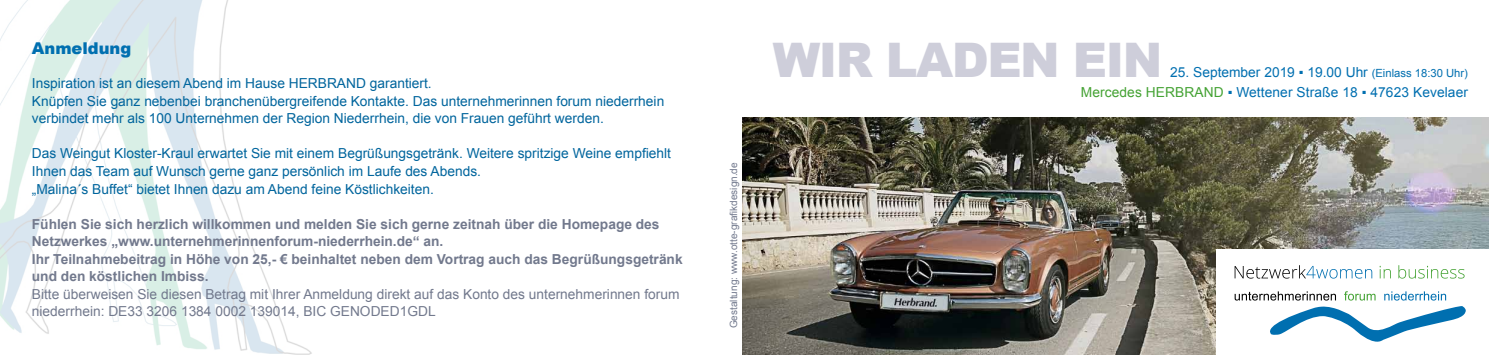
<style>
.page{position:relative;width:1489px;height:355px;background:#fff}
.page>*{position:absolute;margin:0;border:0;box-sizing:border-box;transform-origin:0 0}
.t1{font:900 47.5px "Arial";letter-spacing:-.03em;color:#ceceda}
.t2{font:900 16.25px "Arial";color:#006fb0}
.t3{font:13.75px/17.5px "Arial";color:#00659d}
.t4{font:700 13.75px/17.5px "Arial";color:#72798d}
.t5{font:13.75px/17.5px "Arial";color:#72798d}
.t6{font:13.75px/20px "Arial";letter-spacing:.005em;color:#006fb0;text-align:right}
.t7{font:10px "Arial";color:#72798d}
.s1{font-style:italic}
.s2{font-size:11.25px}
.s3{color:#44a233}
</style>
<div class="page">
<img style="left:0;top:0;width:312px;height:354px">
<img style="left:742px;top:117px;width:746px;height:237px">
<div style="left:1215px;top:249px;width:273px;height:105px;background:#fff"></div>
<svg style="left:1234px;top:291px;width:231px;height:51px"></svg>
<svg style="left:1234px;top:265px;width:138px;height:13px"></svg>
<svg style="left:1379px;top:265px;width:11px;height:13px"></svg>
<svg style="left:1398px;top:265px;width:66px;height:13px"></svg>
<p class="t2" style="left:32px;top:37px;width:101px">Anmeldung</p>
<p class="t3" style="left:32px;top:75px;width:634px">Inspiration ist an diesem Abend im Hause HERBRAND garantiert.<br>Knüpfen Sie ganz nebenbei branchenübergreifende Kontakte. Das unternehmerinnen forum niederrhein verbindet mehr als 100 Unternehmen der Region Niederrhein, die von Frauen geführt werden.</p>
<p class="t3" style="left:32px;top:145px;width:640px">Das Weingut Kloster-Kraul erwartet Sie mit einem Begrüßungsgetränk. Weitere spritzige Weine empfiehlt<br>Ihnen das Team auf Wunsch gerne ganz persönlich im Laufe des Abends.<br>„Malina´s Buffet“ bietet Ihnen dazu am Abend feine Köstlichkeiten.</p>
<p class="t4" style="left:32px;top:215px;width:652px">Fühlen Sie sich herzlich willkommen und melden Sie sich gerne zeitnah über die Homepage des Netzwerkes „www.unternehmerinnenforum-niederrhein.de“ an.<br>Ihr Teilnahmebeitrag in Höhe von 25,- € beinhaltet neben dem Vortrag auch das Begrüßungsgetränk und den köstlichen Imbiss.</p>
<p class="t5" style="left:32px;top:285px;width:649px">Bitte überweisen Sie diesen Betrag mit Ihrer Anmeldung direkt auf das Konto des unternehmerinnen forum niederrhein: DE33 3206 1384 0002 139014, BIC GENODED1GDL</p>
<p class="t7" style="left:727px;top:328px;width:167px;rotate:-90deg">Gestaltung: www.otte-grafikdesign.de</p>
<h1 class="t1" style="left:772px;top:25px;width:391px">WIR LADEN EIN</h1>
<p class="t6" style="left:1080px;top:63px;width:389px">25. September 2019 <span class="s1">▪</span> 19.00 Uhr <span class="s2">(Einlass 18:30 Uhr)<br></span><span class="s3">Mercedes HERBRAND</span> <span class="s1">▪</span> Wettener Straße 18 <span class="s1">▪</span> 47623 Kevelaer</p>
</div>
